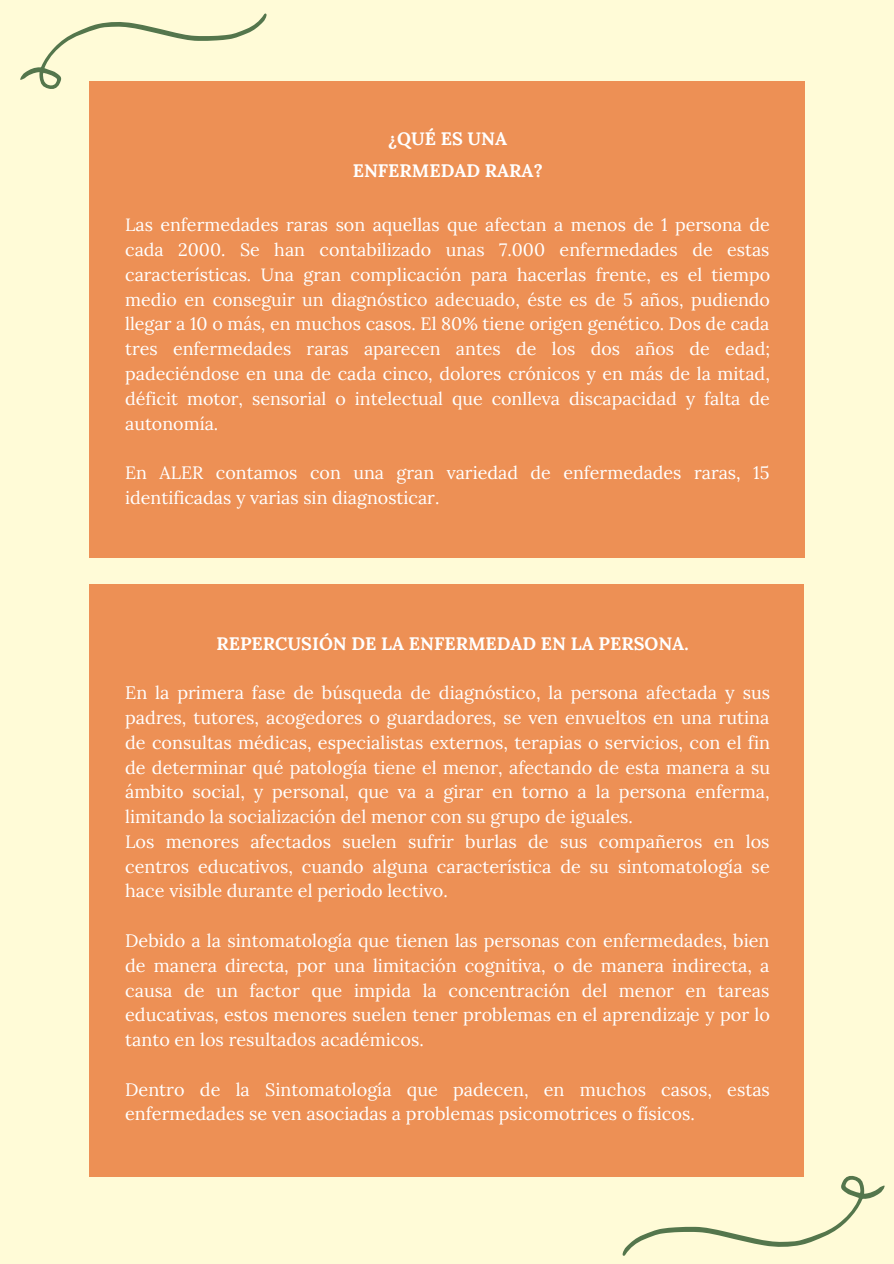
<style>
.page{position:relative;width:894px;height:1264px;background:#fff}
.page>*{position:absolute;margin:0;border:0;box-sizing:border-box;transform-origin:0 0}
.t1{font:18px/24.8px "Lora";color:#fff;text-align:justify}
.t2{font:700 18px "Lora";color:#fff}
.t3{font:17.85px/24.8px "Lora";color:#fff;text-align:justify}
</style>
<div class="page">
<div style="left:0;top:0;width:893px;height:1263px;background:#fffbd7"></div>
<div style="left:89px;top:81px;width:715px;height:476px;background:#ed9055"></div>
<svg style="left:622px;top:1174px;width:262px;height:81px"></svg>
<svg style="left:20px;top:13px;width:247px;height:76px"></svg>
<div style="left:89px;top:584px;width:714px;height:592px;background:#ed9055"></div>
<p class="t2" style="left:388px;top:126px;width:120px">¿QUÉ ES UNA</p>
<p class="t2" style="left:353px;top:159px;width:191px">ENFERMEDAD RARA?</p>
<p class="t3" style="left:125px;top:212px;width:646px">Las enfermedades raras son aquellas que afectan a menos de 1 persona de cada 2000. Se han contabilizado unas 7.000 enfermedades de estas características. Una gran complicación para hacerlas frente, es el tiempo medio en conseguir un diagnóstico adecuado, éste es de 5 años, pudiendo llegar a 10 o más, en muchos casos. El 80% tiene origen genético. Dos de cada tres enfermedades raras aparecen antes de los dos años de edad; padeciéndose en una de cada cinco, dolores crónicos y en más de la mitad, déficit motor, sensorial o intelectual que conlleva discapacidad y falta de autonomía.</p>
<p class="t3" style="left:125px;top:460px;width:645px">En ALER contamos con una gran variedad de enfermedades raras, 15 identificadas y varias sin diagnosticar.</p>
<p class="t2" style="left:216px;top:631px;width:473px">REPERCUSIÓN DE LA ENFERMEDAD EN LA PERSONA.</p>
<p class="t1" style="left:125px;top:680px;width:646px">En la primera fase de búsqueda de diagnóstico, la persona afectada y sus padres, tutores, acogedores o guardadores, se ven envueltos en una rutina de consultas médicas, especialistas externos, terapias o servicios, con el fin de determinar qué patología tiene el menor, afectando de esta manera a su ámbito social, y personal, que va a girar en torno a la persona enferma, limitando la socialización del menor con su grupo de iguales.</p>
<p class="t1" style="left:125px;top:828px;width:646px">Los menores afectados suelen sufrir burlas de sus compañeros en los centros educativos, cuando alguna característica de su sintomatología se hace visible durante el periodo lectivo.</p>
<p class="t1" style="left:125px;top:928px;width:646px">Debido a la sintomatología que tienen las personas con enfermedades, bien de manera directa, por una limitación cognitiva, o de manera indirecta, a causa de un factor que impida la concentración del menor en tareas educativas, estos menores suelen tener problemas en el aprendizaje y por lo tanto en los resultados académicos.</p>
<p class="t1" style="left:125px;top:1076px;width:646px">Dentro de la Sintomatología que padecen, en muchos casos, estas enfermedades se ven asociadas a problemas psicomotrices o físicos.</p>
</div>
